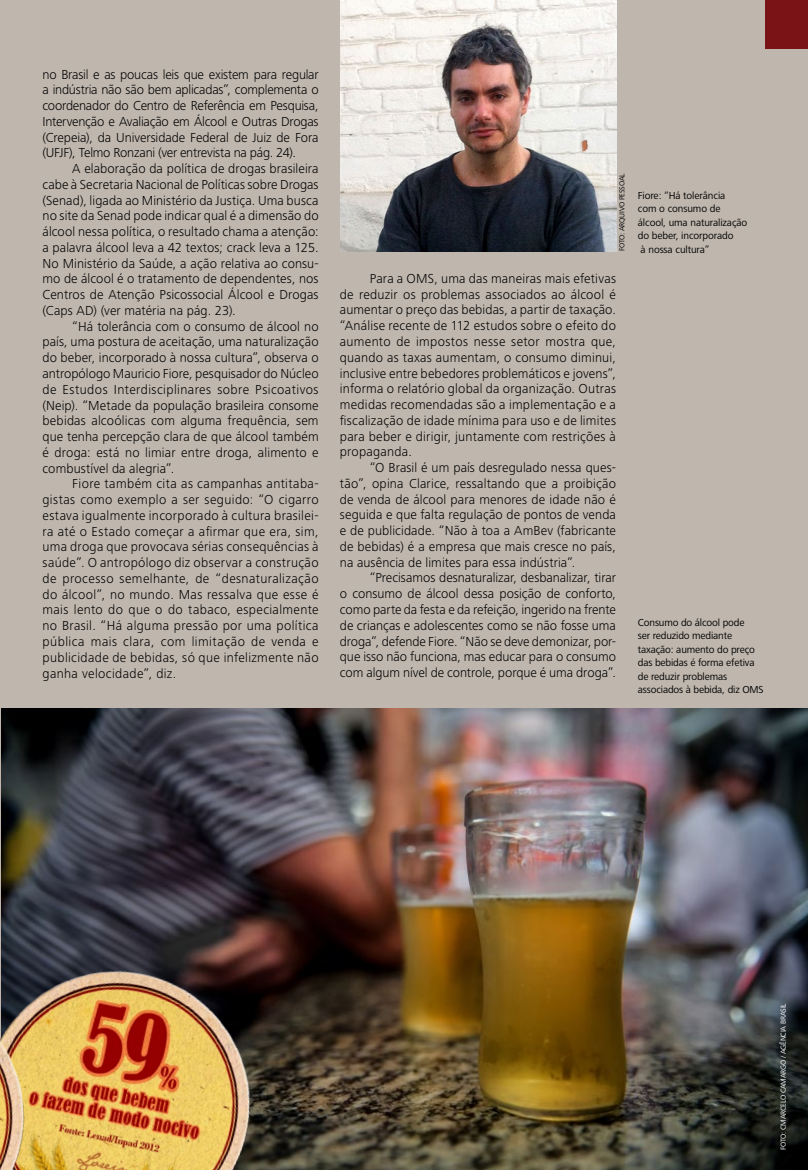
<style>
.page{position:relative;width:808px;height:1170px;background:#fff}
.page>*{position:absolute;margin:0;border:0;box-sizing:border-box;transform-origin:0 0}
.t1{font:300 13.5px/15.8px "Frutiger Next LT";letter-spacing:.005em;color:#000;text-align:justify}
.t2{font:10.5px/13.5px "Frutiger Next LT";letter-spacing:-.015em;color:#000}
.t3{font:7.5px "Frutiger Next LT";letter-spacing:-.025em;color:#fff}
.t4{font:7.5px "Frutiger Next LT";color:#000}
</style>
<div class="page">
<div style="left:0;top:0;width:808px;height:1169px;background:#bfb7ae"></div>
<img style="left:1px;top:708px;width:807px;height:461px">
<img style="left:340px;top:0;width:276px;height:251px">
<img style="left:1px;top:962px;width:259px;height:207px">
<img style="left:0;top:994px;width:59px;height:175px">
<div style="left:765px;top:0;width:43px;height:49px;background:#7a1315"></div>
<p class="t1" style="left:43px;top:66px;width:278px">no Brasil e as poucas leis que existem para regular a indústria não são bem aplicadas”, complementa o coordenador do Centro de Referência em Pesquisa, Intervenção e Avaliação em Álcool e Outras Drogas (Crepeia), da Universidade Federal de Juiz de Fora (UFJF), Telmo Ronzani (ver entrevista na pág. 24).</p>
<p class="t1" style="left:43px;top:161px;width:278px;text-indent:30px">A elaboração da política de drogas brasileira cabe à Secretaria Nacional de Políticas sobre Drogas (Senad), ligada ao Ministério da Justiça. Uma busca no site da Senad pode indicar qual é a dimensão do álcool nessa política, o resultado chama a atenção: a palavra álcool leva a 42 textos; crack leva a 125.<br>No Ministério da Saúde, a ação relativa ao consu&shy;mo de álcool é o tratamento de dependentes, nos Centros de Atenção Psicossocial Álcool e Drogas (Caps AD) (ver matéria na pág. 23).</p>
<p class="t1" style="left:43px;top:318px;width:278px;text-indent:30px">“Há tolerância com o consumo de álcool no país, uma postura de aceitação, uma naturalização do beber, incorporado à nossa cultura”, observa o antropólogo Mauricio Fiore, pesquisador do Núcleo de Estudos Interdisciplinares sobre Psicoativos (Neip). “Metade da população brasileira consome bebidas alcoólicas com alguma frequência, sem que tenha percepção clara de que álcool também é droga: está no limiar entre droga, alimento e combustível da alegria”.</p>
<p class="t1" style="left:43px;top:476px;width:278px;text-indent:30px">Fiore também cita as campanhas antitaba&shy;gistas como exemplo a ser seguido: “O cigarro estava igualmente incorporado à cultura brasilei&shy;ra até o Estado começar a afirmar que era, sim, uma droga que provocava sérias consequências à saúde”. O antropólogo diz observar a construção de processo semelhante, de “desnaturalização do álcool”, no mundo. Mas ressalva que esse é mais lento do que o do tabaco, especialmente no Brasil. “Há alguma pressão por uma política pública mais clara, com limitação de venda e publicidade de bebidas, só que infelizmente não ganha velocidade”, diz.</p>
<p class="t4" style="left:618px;top:251px;width:79px;rotate:-90deg">Foto: arquivo pessoal</p>
<p class="t1" style="left:340px;top:270px;width:278px;text-indent:30px">Para a OMS, uma das maneiras mais efetivas de reduzir os problemas associados ao álcool é aumentar o preço das bebidas, a partir de taxação. “Análise recente de 112 estudos sobre o efeito do aumento de impostos nesse setor mostra que, quando as taxas aumentam, o consumo diminui, inclusive entre bebedores problemáticos e jovens”, informa o relatório global da organização. Outras medidas recomendadas são a implementação e a fiscalização de idade mínima para uso e de limites para beber e dirigir, juntamente com restrições à propaganda.</p>
<p class="t1" style="left:340px;top:460px;width:278px;text-indent:30px">“O Brasil é um país desregulado nessa ques&shy;tão”, opina Clarice, ressaltando que a proibição de venda de álcool para menores de idade não é seguida e que falta regulação de pontos de venda e de publicidade. “Não à toa a AmBev (fabricante de bebidas) é a empresa que mais cresce no país, na ausência de limites para essa indústria”.</p>
<p class="t1" style="left:340px;top:570px;width:278px;text-indent:30px">“Precisamos desnaturalizar, desbanalizar, tirar o consumo de álcool dessa posição de conforto, como parte da festa e da refeição, ingerido na frente de crianças e adolescentes como se não fosse uma droga”, defende Fiore. “Não se deve demonizar, por&shy;que isso não funciona, mas educar para o consumo com algum nível de controle, porque é uma droga”.</p>
<p class="t2" style="left:638px;top:189px;width:111px">Fiore: “Há tolerância<br>com o consumo de álcool, uma naturalização do beber, incorporado</p>
<p class="t2" style="left:641px;top:243px;width:70px">à nossa cultura”</p>
<p class="t2" style="left:638px;top:615px;width:127px">Consumo do álcool pode<br>ser reduzido mediante taxação: aumento do preço das bebidas é forma efetiva de reduzir problemas associados à bebida, diz OMS</p>
<p class="t3" style="left:779px;top:1149px;width:147px;rotate:-90deg">Foto: cmarcelo camargo / agência brasil</p>
</div>
